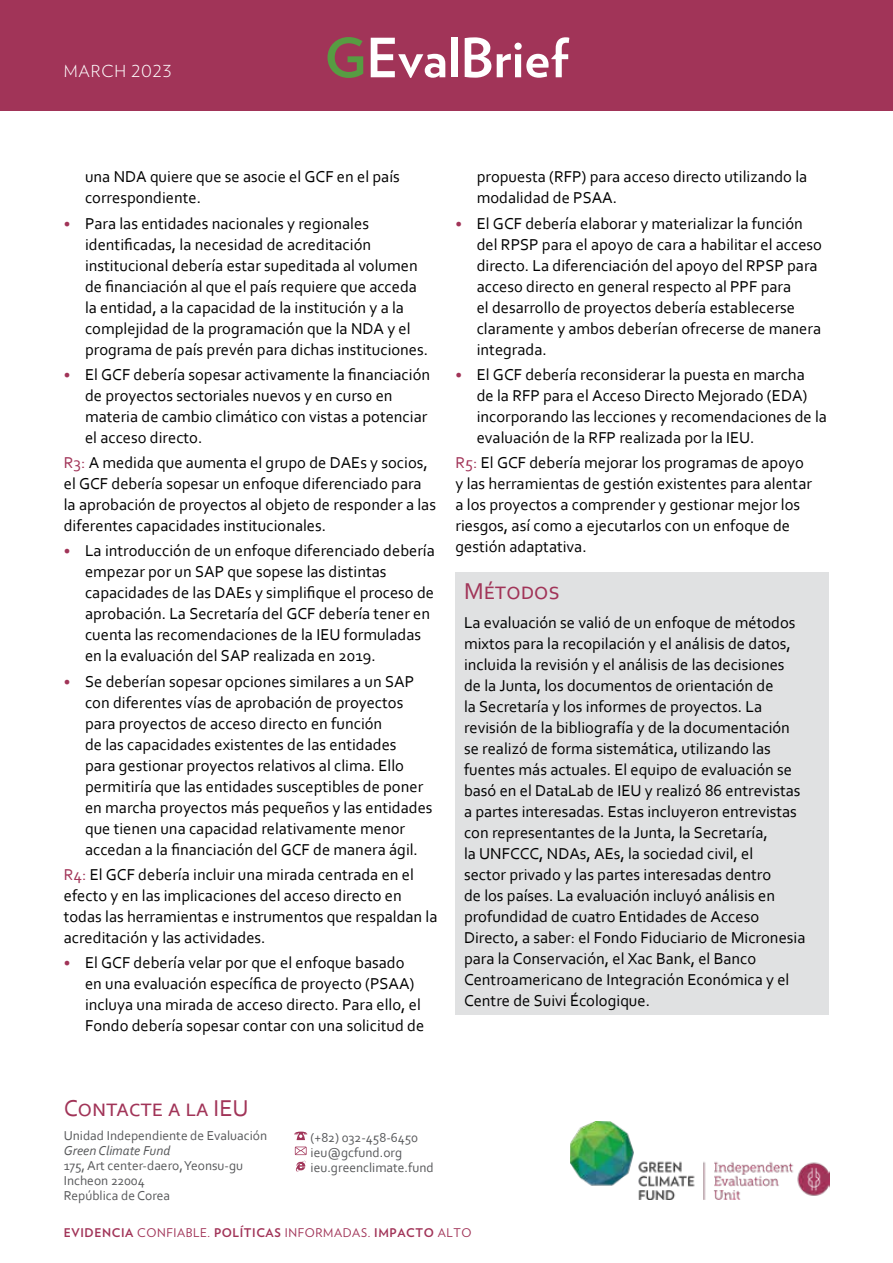
<style>
.page{position:relative;width:893px;height:1263px;background:#fff}
.page>*{position:absolute;margin:0;border:0;box-sizing:border-box;transform-origin:0 0}
.t1{font:700 54px "Verlag";color:#fff}
.t2{font:24px "Corbel";color:#a13458}
.t3{font:16.5px/21px "Corbel";color:#000}
.t4{font:300 16.5px "Verlag";letter-spacing:.05em;color:#fff}
.t5{font:13.5px/15px "Corbel";color:#58595b}
.t6{font:italic 13.5px "Corbel";color:#58595b}
.t7{font:700 12px "Verlag";letter-spacing:.05em;color:#a13458}
.s1{color:#579c42}
.s2{font-size:15px;color:#a13458}
.s3{color:#a13458}
.s4{font-weight:400}
</style>
<div class="page">
<div style="left:0;top:0;width:893px;height:111px;background:#a13458"></div>
<img style="left:571px;top:1122px;width:258px;height:77px">
<div style="left:455px;top:572px;width:374px;height:443px;background:#e0e1e2"></div>
<svg style="left:294px;top:1131px;width:13px;height:9px"></svg>
<svg style="left:295px;top:1146px;width:12px;height:25px"></svg>
<p class="t4" style="left:64px;top:59px;width:109px">MARCH 2023</p>
<h1 class="t1" style="left:324px;top:15px;width:245px"><span class="s1">G</span>EvalBrief</h1>
<p class="t3" style="left:85px;top:166px;width:316px">una NDA quiere que se asocie el GCF en el país correspondiente.</p>
<p class="t3" style="left:85px;top:212px;width:345px;text-indent:-21px"><span class="s2">•</span> Para las entidades nacionales y regionales identificadas, la necesidad de acreditación institucional debería estar supeditada al volumen de financiación al que el país requiere que acceda la entidad, a la capacidad de la institución y a la complejidad de la programación que la NDA y el programa de país prevén para dichas instituciones.</p>
<p class="t3" style="left:85px;top:363px;width:347px;text-indent:-21px"><span class="s2">•</span> El GCF debería sopesar activamente la financiación de proyectos sectoriales nuevos y en curso en materia de cambio climático con vistas a potenciar el acceso directo.</p>
<p class="t3" style="left:64px;top:452px;width:374px"><span class="s3">R3:</span> A medida que aumenta el grupo de DAEs y socios, el GCF debería sopesar un enfoque diferenciado para la aprobación de proyectos al objeto de responder a las diferentes capacidades institucionales.</p>
<p class="t3" style="left:85px;top:540px;width:351px;text-indent:-21px"><span class="s2">•</span> La introducción de un enfoque diferenciado debería empezar por un SAP que sopese las distintas capacidades de las DAEs y simplifique el proceso de aprobación. La Secretaría del GCF debería tener en cuenta las recomendaciones de la IEU formuladas en la evaluación del SAP realizada en 2019.</p>
<p class="t3" style="left:85px;top:670px;width:349px;text-indent:-21px"><span class="s2">•</span> Se deberían sopesar opciones similares a un SAP con diferentes vías de aprobación de proyectos para proyectos de acceso directo en función<br>de las capacidades existentes de las entidades<br>para gestionar proyectos relativos al clima. Ello permitiría que las entidades susceptibles de poner en marcha proyectos más pequeños y las entidades que tienen una capacidad relativamente menor accedan a la financiación del GCF de manera ágil.</p>
<p class="t3" style="left:64px;top:864px;width:375px"><span class="s3">R4:</span> El GCF debería incluir una mirada centrada en el efecto y en las implicaciones del acceso directo en todas las herramientas e instrumentos que respaldan la acreditación y las actividades.</p>
<p class="t3" style="left:85px;top:952px;width:341px;text-indent:-21px"><span class="s2">•</span> El GCF debería velar por que el enfoque basado en una evaluación específica de proyecto (PSAA) incluya una mirada de acceso directo. Para ello, el Fondo debería sopesar contar con una solicitud de</p>
<p class="t3" style="left:477px;top:166px;width:332px">propuesta (RFP) para acceso directo utilizando la modalidad de PSAA.</p>
<p class="t3" style="left:477px;top:212px;width:347px;text-indent:-21px"><span class="s2">•</span> El GCF debería elaborar y materializar la función del RPSP para el apoyo de cara a habilitar el acceso directo. La diferenciación del apoyo del RPSP para acceso directo en general respecto al PPF para<br>el desarrollo de proyectos debería establecerse claramente y ambos deberían ofrecerse de manera integrada.</p>
<p class="t3" style="left:477px;top:363px;width:352px;text-indent:-21px"><span class="s2">•</span> El GCF debería reconsiderar la puesta en marcha<br>de la RFP para el Acceso Directo Mejorado (EDA) incorporando las lecciones y recomendaciones de la evaluación de la RFP realizada por la IEU.</p>
<p class="t3" style="left:455px;top:452px;width:358px"><span class="s3">R5:</span> El GCF debería mejorar los programas de apoyo y las herramientas de gestión existentes para alentar a los proyectos a comprender y gestionar mejor los riesgos, así como a ejecutarlos con un enfoque de gestión adaptativa.</p>
<h2 class="t2" style="left:464px;top:576px;width:98px">Métodos</h2>
<p class="t3" style="left:464px;top:612px;width:343px">La evaluación se valió de un enfoque de métodos mixtos para la recopilación y el análisis de datos, incluida la revisión y el análisis de las decisiones de la Junta, los documentos de orientación de<br>la Secretaría y los informes de proyectos. La revisión de la bibliografía y de la documentación se realizó de forma sistemática, utilizando las fuentes más actuales. El equipo de evaluación se basó en el DataLab de IEU y realizó 86 entrevistas a partes interesadas. Estas incluyeron entrevistas con representantes de la Junta, la Secretaría,<br>la UNFCCC, NDAs, AEs, la sociedad civil, el<br>sector privado y las partes interesadas dentro<br>de los países. La evaluación incluyó análisis en profundidad de cuatro Entidades de Acceso Directo, a saber: el Fondo Fiduciario de Micronesia para la Conservación, el Xac Bank, el Banco Centroamericano de Integración Económica y el Centre de Suivi Écologique.</p>
<h2 class="t2" style="left:64px;top:1093px;width:186px">Contacte a la IEU</h2>
<p class="t5" style="left:64px;top:1127px;width:205px">Unidad Independiente de Evaluación</p>
<p class="t6" style="left:64px;top:1141px;width:108px">Green Climate Fund</p>
<p class="t5" style="left:64px;top:1157px;width:181px">175, Art center-daero, Yeonsu-gu<br>Incheon 22004<br>República de Corea</p>
<p class="t5" style="left:311px;top:1129px;width:125px">(+82) 032-458-6450 ieu@gcfund.org ieu.greenclimate.fund</p>
<p class="t7" style="left:64px;top:1223px;width:409px">EVIDENCIA <span class="s4">CONFIABLE.</span> POLÍTICAS <span class="s4">INFORMADAS.</span> IMPACTO <span class="s4">ALTO</span></p>
</div>
